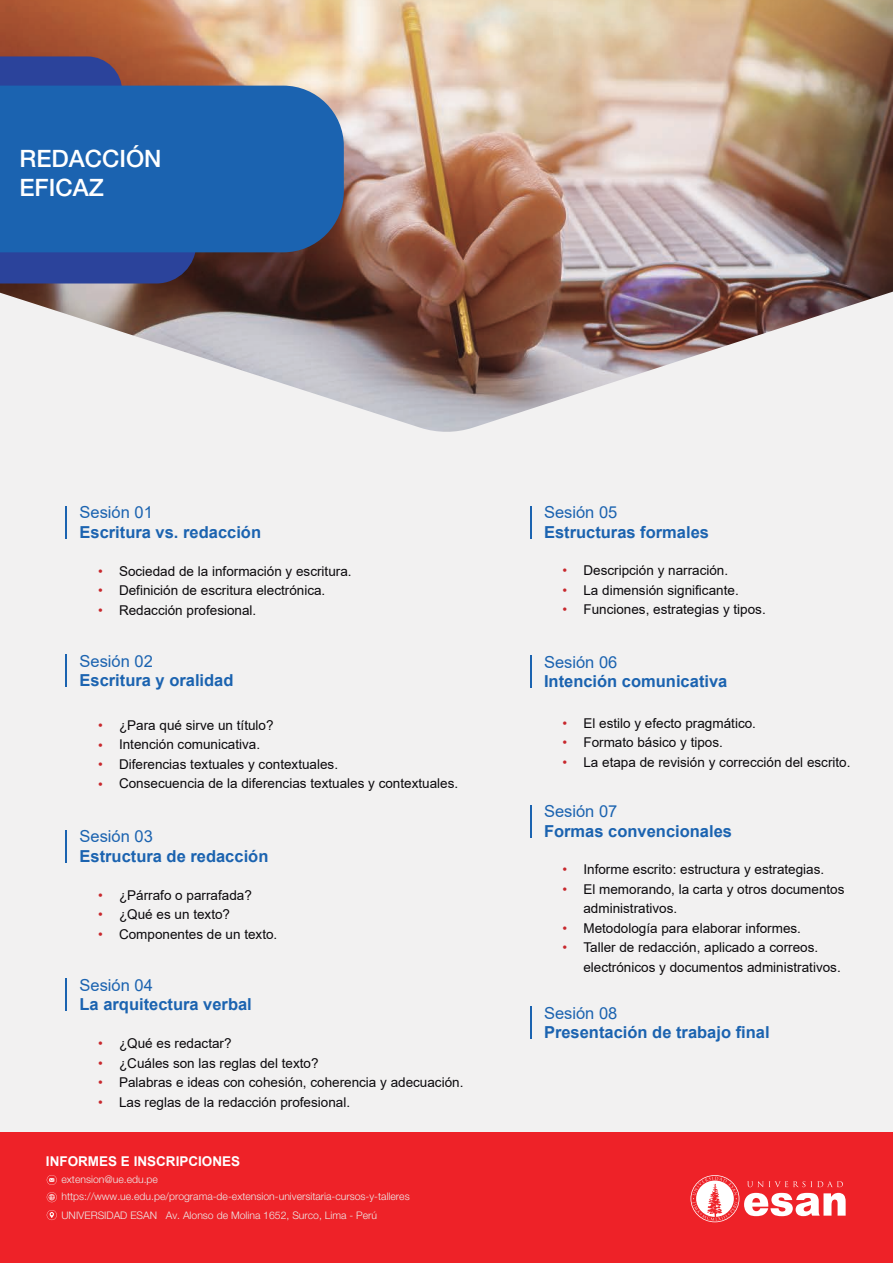
<style>
.page{position:relative;width:893px;height:1263px;background:#f2f1f1}
.page>*{position:absolute;margin:0;border:0;box-sizing:border-box;transform-origin:0 0}
.t1{font:500 24px/28.8px "Helvetica Neue";color:#fff}
.t2{font:700 16.5px "Arial";color:#1b63b0}
.t3{font:16.5px "Arial";color:#1b63b0}
.t4{font:13.5px/19.5px "Arial";color:#0b090c}
.t5{font:13.5px/19.5px "Arial";color:#c8282d;text-align:justify}
.t6{font:700 13.5px "Arial";color:#fff}
.t7{font:300 10.5px/17.2px "Helvetica Neue";color:#ecedec}
</style>
<div class="page">
<img style="left:0;top:0;width:893px;height:432px">
<svg style="left:0;top:56px;width:122px;height:30px"></svg>
<svg style="left:0;top:252px;width:196px;height:31px"></svg>
<div style="left:0;top:86px;width:344px;height:166px;background:#1b63b0"></div>
<hr style="left:65px;top:506px;width:2px;height:32px;background:#1b63b0">
<hr style="left:530px;top:655px;width:1px;height:33px;background:#1b63b0">
<hr style="left:530px;top:506px;width:1px;height:32px;background:#1b63b0">
<hr style="left:530px;top:805px;width:1px;height:33px;background:#1b63b0">
<hr style="left:530px;top:1006px;width:1px;height:33px;background:#1b63b0">
<hr style="left:65px;top:655px;width:2px;height:32px;background:#1b63b0">
<hr style="left:65px;top:830px;width:2px;height:33px;background:#1b63b0">
<hr style="left:65px;top:979px;width:2px;height:32px;background:#1b63b0">
<div style="left:0;top:1132px;width:893px;height:131px;background:#ee2228"></div>
<svg style="left:690px;top:1175px;width:156px;height:47px"></svg>
<svg style="left:47px;top:1210px;width:10px;height:10px"></svg>
<svg style="left:47px;top:1175px;width:10px;height:10px"></svg>
<svg style="left:47px;top:1192px;width:10px;height:10px"></svg>
<h1 class="t1" style="left:20px;top:144px;width:144px">REDACCIÓN<br>EFICAZ</h1>
<p class="t3" style="left:80px;top:501px;width:75px">Sesión 01</p>
<p class="t2" style="left:80px;top:520px;width:183px">Escritura vs. redacción</p>
<p class="t4" style="left:119px;top:561px;width:234px">Sociedad de la información y escritura.<br>Definición de escritura electrónica.<br>Redacción profesional.</p>
<p class="t5" style="left:98px;top:561px;width:6px">• • •</p>
<p class="t3" style="left:80px;top:650px;width:75px">Sesión 02</p>
<p class="t2" style="left:80px;top:669px;width:156px">Escritura y oralidad</p>
<p class="t4" style="left:119px;top:715px;width:341px">¿Para qué sirve un título?<br>Intención comunicativa.<br>Diferencias textuales y contextuales.<br>Consecuencia de la diferencias textuales y contextuales.</p>
<p class="t5" style="left:98px;top:715px;width:6px">• • • •</p>
<p class="t3" style="left:80px;top:825px;width:75px">Sesión 03</p>
<p class="t2" style="left:80px;top:844px;width:190px">Estructura de redacción</p>
<p class="t4" style="left:119px;top:885px;width:160px">¿Párrafo o parrafada? ¿Qué es un texto?<br>Componentes de un texto.</p>
<p class="t5" style="left:98px;top:885px;width:6px">• • •</p>
<p class="t3" style="left:80px;top:973px;width:75px">Sesión 04</p>
<p class="t2" style="left:80px;top:993px;width:174px">La arquitectura verbal</p>
<p class="t4" style="left:119px;top:1033px;width:346px">¿Qué es redactar?<br>¿Cuáles son las reglas del texto?<br>Palabras e ideas con cohesión, coherencia y adecuación.<br>Las reglas de la redacción profesional.</p>
<p class="t5" style="left:98px;top:1034px;width:6px">• • • •</p>
<p class="t6" style="left:46px;top:1152px;width:196px">INFORMES E INSCRIPCIONES</p>
<p class="t7" style="left:61px;top:1170px;width:350px">extension@ue.edu.pe https://www.ue.edu.pe/programa-de-extension-universitaria-cursos-y-talleres</p>
<p class="t7" style="left:61px;top:1206px;width:317px">UNIVERSIDAD ESAN Av. Alonso de Molina 1652, Surco, Lima - Perú</p>
<p class="t3" style="left:544px;top:501px;width:75px">Sesión 05</p>
<p class="t2" style="left:544px;top:520px;width:167px">Estructuras formales</p>
<p class="t4" style="left:583px;top:561px;width:184px">Descripción y narración.<br>La dimensión significante.<br>Funciones, estrategias y tipos.</p>
<p class="t5" style="left:562px;top:561px;width:6px">• • •</p>
<p class="t3" style="left:544px;top:651px;width:75px">Sesión 06</p>
<p class="t2" style="left:544px;top:670px;width:185px">Intención comunicativa</p>
<p class="t4" style="left:583px;top:713px;width:269px">El estilo y efecto pragmático.<br>Formato básico y tipos.<br>La etapa de revisión y corrección del escrito.</p>
<p class="t5" style="left:562px;top:713px;width:6px">• • •</p>
<p class="t3" style="left:544px;top:800px;width:75px">Sesión 07</p>
<p class="t2" style="left:544px;top:819px;width:189px">Formas convencionales</p>
<p class="t4" style="left:583px;top:860px;width:263px">Informe escrito: estructura y estrategias.<br>El memorando, la carta y otros documentos administrativos.<br>Metodología para elaborar informes.<br>Taller de redacción, aplicado a correos. electrónicos y documentos administrativos.</p>
<p class="t5" style="left:562px;top:860px;width:6px">• •</p>
<p class="t5" style="left:562px;top:918px;width:6px">• •</p>
<p class="t3" style="left:544px;top:1001px;width:75px">Sesión 08</p>
<p class="t2" style="left:544px;top:1020px;width:227px">Presentación de trabajo final</p>
</div>
